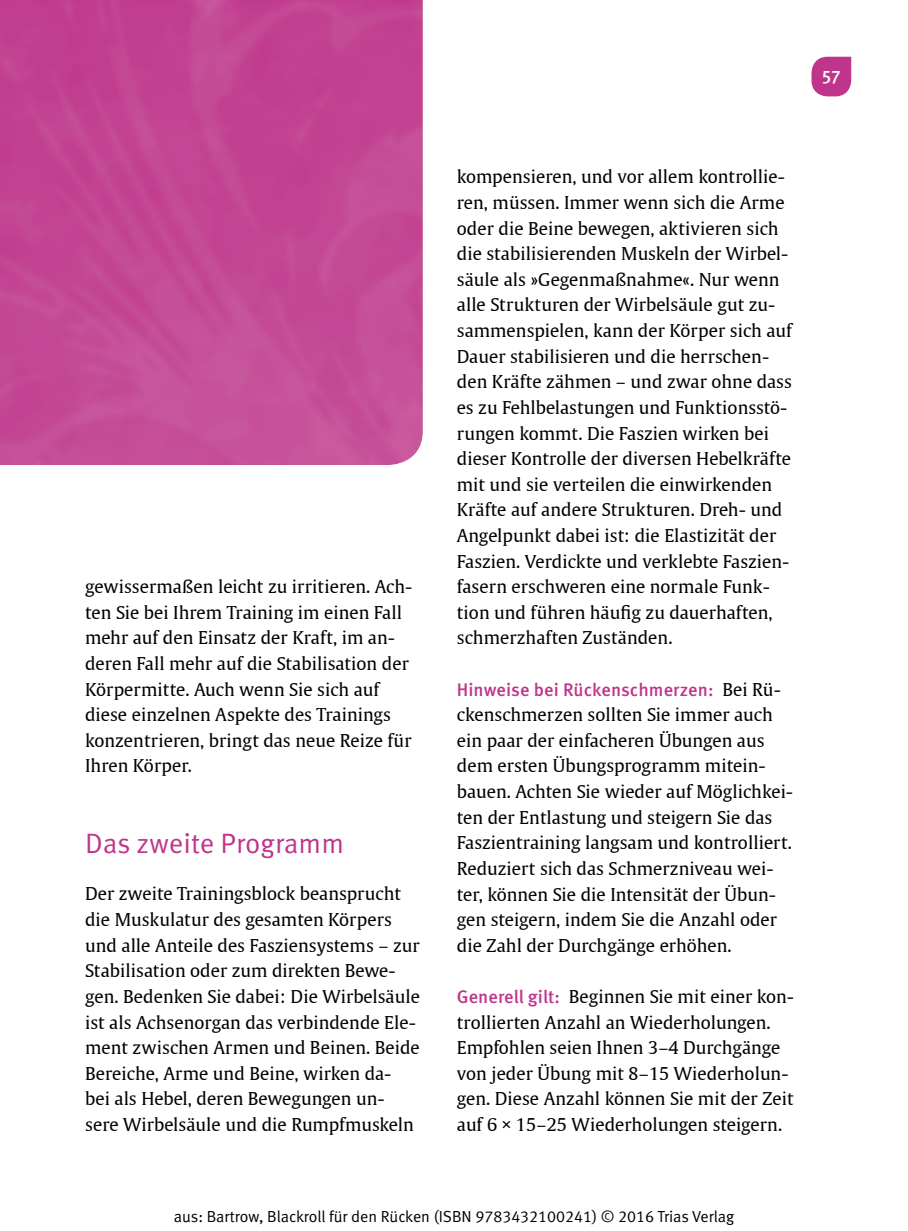
<style>
.page{position:relative;width:908px;height:1231px;background:#fff}
.page>*{position:absolute;margin:0;border:0;box-sizing:border-box;transform-origin:0 0}
.t1{font:28px "Meta Pro Norm";color:#bf358c}
.t2{font:500 18.2px "Meta Pro";letter-spacing:.005em;color:#bf358c}
.t3{font:500 18.2px "Meta Pro";color:#fff}
.t4{font:17.6px/25.6px "Thieme Gulliver 2011";letter-spacing:.005em;color:#000}
.t5{font:16px "Meta Normal LF";color:#000}
.s1{font-family:"Thieme Gulliver 2011";font-weight:400;font-size:17.6px;color:#000}
.s2{font-family:"Meta Pro";font-weight:500;font-size:18.2px;color:#bf358c}
</style>
<div class="page">
<svg style="left:811px;top:57px;width:39px;height:39px;background:#c54897"></svg>
<img style="left:0;top:0;width:422px;height:465px">
<p class="t3" style="left:821px;top:62px;width:20px">57</p>
<p class="t4" style="left:85px;top:573px;width:328px">gewissermaßen leicht zu irritieren. Ach&shy;ten Sie bei Ihrem Training im einen Fall mehr auf den Einsatz der Kraft, im an&shy;deren Fall mehr auf die Stabilisation der Körpermitte. Auch wenn Sie sich auf diese einzelnen Aspekte des Trainings konzentrieren, bringt das neue Reize für Ihren Körper.</p>
<h1 class="t1" style="left:85px;top:822px;width:260px">Das zweite Programm</h1>
<p class="t4" style="left:85px;top:880px;width:336px">Der zweite Trainingsblock beansprucht die Muskulatur des gesamten Körpers und alle Anteile des Fasziensystems – zur Stabilisation oder zum direkten Bewe&shy;gen. Bedenken Sie dabei: Die Wirbelsäule ist als Achsenorgan das verbindende Ele&shy;ment zwischen Armen und Beinen. Beide Bereiche, Arme und Beine, wirken da&shy;bei als Hebel, deren Bewegungen un&shy;sere Wirbelsäule und die Rumpfmuskeln</p>
<p class="t4" style="left:456px;top:163px;width:336px">kompensieren, und vor allem kontrollie&shy;ren, müssen. Immer wenn sich die Arme oder die Beine bewegen, aktivieren sich die stabilisierenden Muskeln der Wirbel&shy;säule als »Gegenmaßnahme«. Nur wenn alle Strukturen der Wirbelsäule gut zu&shy;sammenspielen, kann der Körper sich auf Dauer stabilisieren und die herrschen&shy;den Kräfte zähmen – und zwar ohne dass es zu Fehlbelastungen und Funktionsstö&shy;rungen kommt. Die Faszien wirken bei dieser Kontrolle der diversen Hebelkräfte mit und sie verteilen die einwirkenden Kräfte auf andere Strukturen. Dreh- und Angelpunkt dabei ist: die Elastizität der Faszien. Verdickte und verklebte Faszien&shy;fasern erschweren eine normale Funk&shy;tion und führen häufig zu dauerhaften, schmerzhaften Zuständen.</p>
<p class="t2" style="left:456px;top:675px;width:325px">Hinweise bei Rückenschmerzen: <span class="s1">Bei Rü-</span></p>
<p class="t4" style="left:456px;top:701px;width:338px">ckenschmerzen sollten Sie immer auch ein paar der einfacheren Übungen aus dem ersten Übungsprogramm mitein&shy;bauen. Achten Sie wieder auf Möglichkei&shy;ten der Entlastung und steigern Sie das Faszientraining langsam und kontrolliert.<br>Reduziert sich das Schmerzniveau wei&shy;ter, können Sie die Intensität der Übun&shy;gen steigern, indem Sie die Anzahl oder die Zahl der Durchgänge erhöhen.</p>
<p class="t4" style="left:456px;top:982px;width:339px"><span class="s2">Generell gilt:</span> Beginnen Sie mit einer kon&shy;trollierten Anzahl an Wiederholungen.<br>Empfohlen seien Ihnen 3–4 Durchgänge von jeder Übung mit 8–15 Wiederholun&shy;gen. Diese Anzahl können Sie mit der Zeit auf 6 × 15–25 Wiederholungen steigern.</p>
<p class="t5" style="left:174px;top:1207px;width:561px">aus: Bartrow, Blackroll für den Rücken (ISBN 9783432100241) © 2016 Trias Verlag</p>
</div>
